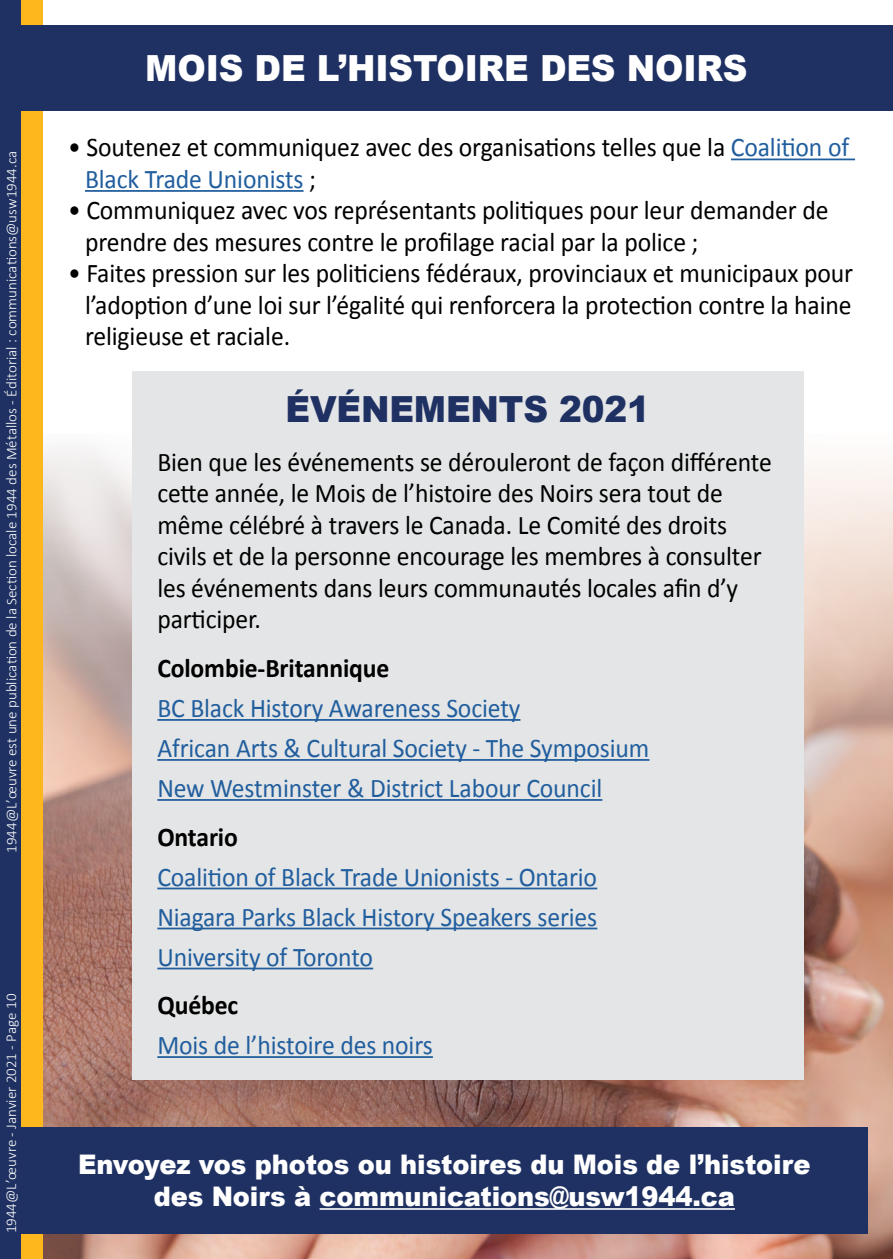
<style>
.page{position:relative;width:893px;height:1259px;background:#fff}
.page>*{position:absolute;margin:0;border:0;box-sizing:border-box;transform-origin:0 0}
.t1{font:900 36px "Arial";letter-spacing:-.005em;color:#fff;scale:.95 1}
.t2{font:900 36px "Arial";letter-spacing:-.005em;color:#1f3162;scale:.95 1}
.t3{font:27px/31.5px "Calibri";letter-spacing:-.005em;color:#000;scale:.95 1}
.t4{font:27px/39.9px "Calibri";letter-spacing:-.005em;color:#215e9e;scale:.95 1}
.t5{font:900 27px/31.5px "Arial";letter-spacing:-.005em;color:#fff;text-align:center;scale:.95 1}
.t6{font:700 27px "Calibri";letter-spacing:-.005em;color:#000;scale:.95 1}
.t7{font:300 15px "Calibri";color:#fff}
.s1{color:#215e9e}
</style>
<div class="page">
<img style="left:43px;top:447px;width:850px;height:812px">
<div style="left:0;top:0;width:21px;height:1259px;background:#1f3162"></div>
<div style="left:21px;top:0;width:22px;height:1259px;background:#ffb71e"></div>
<div style="left:0;top:26px;width:893px;height:85px;background:#1f3162"></div>
<hr style="left:731px;top:158px;width:124px;height:2px;background:#215e9e">
<hr style="left:85px;top:190px;width:219px;height:2px;background:#215e9e">
<div style="left:132px;top:371px;width:672px;height:708px;background:#e4e5e6"></div>
<hr style="left:157px;top:719px;width:363px;height:2px;background:#215e9e">
<hr style="left:157px;top:759px;width:492px;height:2px;background:#215e9e">
<hr style="left:157px;top:799px;width:445px;height:2px;background:#215e9e">
<hr style="left:157px;top:887px;width:440px;height:2px;background:#215e9e">
<hr style="left:157px;top:927px;width:440px;height:2px;background:#215e9e">
<hr style="left:157px;top:967px;width:216px;height:2px;background:#215e9e">
<hr style="left:157px;top:1056px;width:276px;height:2px;background:#215e9e">
<div style="left:21px;top:1127px;width:846px;height:106px;background:#1f3162"></div>
<hr style="left:320px;top:1208px;width:415px;height:1px;background:#fff">
<p class="t7" style="left:2px;top:853px;width:703px;rotate:-90deg">1944@L’œuvre est une publication de la Section locale 1944 des Métallos - Éditorial : communications@usw1944.ca</p>
<p class="t7" style="left:2px;top:1233px;width:241px;rotate:-90deg">1944@L’œuvre - Janvier 2021 - Page 10</p>
<h1 class="t1" style="left:145px;top:42px;width:635px">MOIS DE L’HISTOIRE DES NOIRS</h1>
<p class="t3" style="left:85px;top:132px;width:806px;text-indent:-17px">• Soutenez et communiquez avec des organisations telles que la <span class="s1">Coalition of<br>Black Trade Unionists</span> ;</p>
<p class="t3" style="left:85px;top:195px;width:784px;text-indent:-17px">• Communiquez avec vos représentants politiques pour leur demander de prendre des mesures contre le profilage racial par la police ;</p>
<p class="t3" style="left:85px;top:258px;width:810px;text-align:justify;text-indent:-17px">• Faites pression sur les politiciens fédéraux, provinciaux et municipaux pour l’adoption d’une loi sur l’égalité qui renforcera la protection contre la haine religieuse et raciale.</p>
<h1 class="t2" style="left:286px;top:383px;width:385px">ÉVÉNEMENTS 2021</h1>
<p class="t3" style="left:157px;top:446px;width:648px">Bien que les événements se dérouleront de façon différente cette année, le Mois de l’histoire des Noirs sera tout de même célébré à travers le Canada. Le Comité des droits civils et de la personne encourage les membres à consulter les événements dans leurs communautés locales afin d’y participer.</p>
<p class="t6" style="left:157px;top:650px;width:246px">Colombie-Britannique</p>
<p class="t4" style="left:157px;top:688px;width:519px">BC Black History Awareness Society<br>African Arts &amp; Cultural Society - The Symposium<br>New Westminster &amp; District Labour Council</p>
<p class="t6" style="left:157px;top:819px;width:86px">Ontario</p>
<p class="t4" style="left:157px;top:856px;width:465px;text-align:justify">Coalition of Black Trade Unionists - Ontario Niagara Parks Black History Speakers series University of Toronto</p>
<p class="t6" style="left:157px;top:988px;width:87px">Québec</p>
<p class="t4" style="left:157px;top:1025px;width:291px">Mois de l’histoire des noirs</p>
<p class="t5" style="left:78px;top:1147px;width:772px">Envoyez vos photos ou histoires du Mois de l’histoire des Noirs à communications@usw1944.ca</p>
</div>
